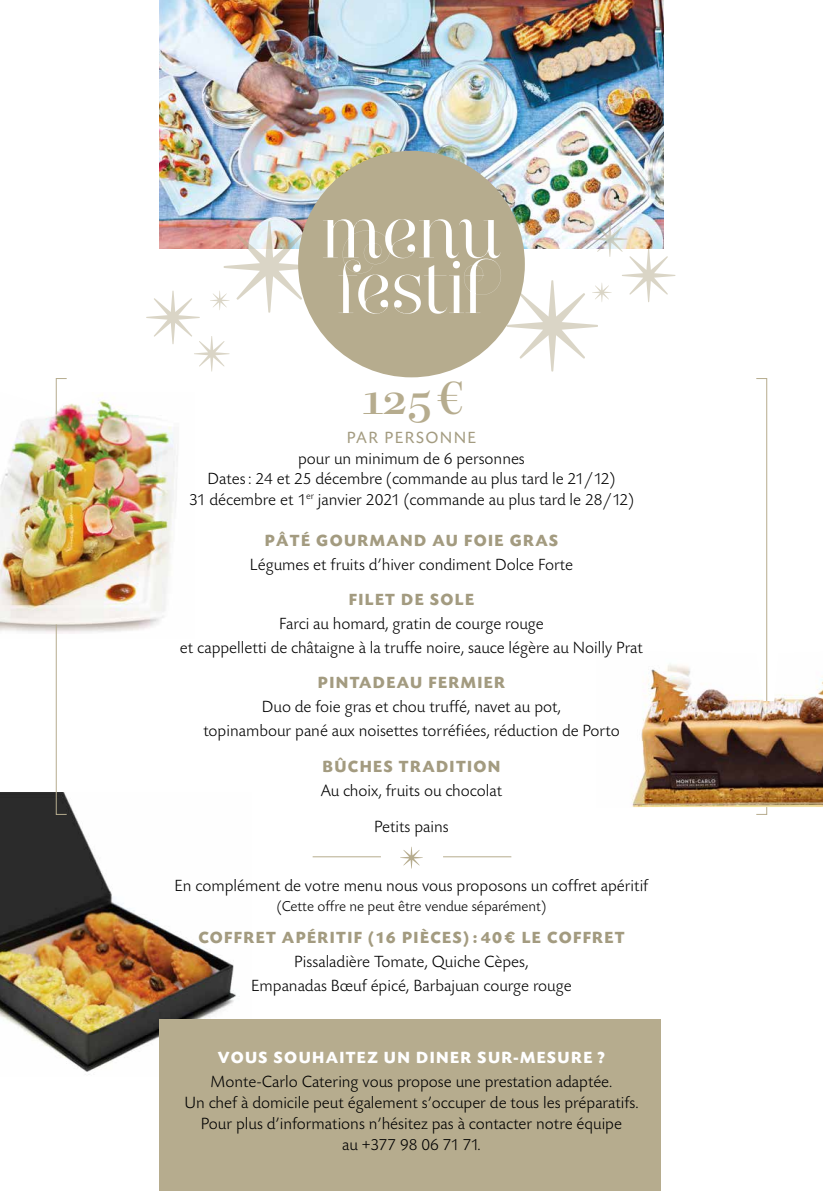
<style>
.page{position:relative;width:823px;height:1191px;background:#fff}
.page>*{position:absolute;margin:0;border:0;box-sizing:border-box;transform-origin:0 0}
.t1{font:74px/55.4px "Narziss Drops";color:#fff}
.t2{font:46px "Narziss Text Medium Drops";color:#b6ac8e}
.t3{font:300 17px/24px "Today SB";color:#000;text-align:center}
.t4{font:700 17px "Today SB";letter-spacing:.08em;color:#a39b80}
.t5{font:700 17px "Today SB";letter-spacing:.08em;color:#fff}
.t6{font:17px "Today SB";letter-spacing:.08em;color:#a39b80}
.t7{font:300 15px "Today SB";color:#000}
.s1{font-family:"Narziss Swirls"}
.s2{font-weight:700;color:#a39b80}
.s3{font-family:"Gotham";font-weight:700;font-size:16px;color:#a39b80}
</style>
<div class="page">
<img style="left:0;top:793px;width:236px;height:283px">
<div style="left:160px;top:1019px;width:500px;height:172px;background:#b6ac8e"></div>
<img style="left:160px;top:0;width:502px;height:221px">
<div style="left:298px;top:151px;width:226px;height:226px;background:#b6ac8e;border-radius:50%"></div>
<svg style="left:146px;top:221px;width:169px;height:150px"></svg>
<svg style="left:506px;top:221px;width:169px;height:150px"></svg>
<svg style="left:400px;top:846px;width:22px;height:22px"></svg>
<hr style="left:312px;top:856px;width:68px;height:1px;background:#b6ac8e">
<hr style="left:443px;top:856px;width:68px;height:1px;background:#b6ac8e">
<img style="left:767px;top:651px;width:55px;height:156px">
<img style="left:0;top:415px;width:55px;height:218px">
<svg style="left:55px;top:377px;width:712px;height:438px"></svg>
<h1 class="t1" style="left:321px;top:203px;width:181px"><span class="s1">m</span>enu festi<span class="s1">f</span></h1>
<h2 class="t2" style="left:359px;top:369px;width:105px">125€</h2>
<p class="t6" style="left:346px;top:429px;width:131px">PAR PERSONNE</p>
<p class="t3" style="left:189px;top:449px;width:446px;line-height:20.4px">pour un minimum de 6 personnes<br>Dates: 24 et 25 décembre (commande au plus tard le 21/12)<br>31 décembre et 1<sup>er</sup> janvier 2021 (commande au plus tard le 28/12)</p>
<p class="t4" style="left:264px;top:531px;width:295px">PÂTÉ GOURMAND AU FOIE GRAS</p>
<p class="t3" style="left:250px;top:553px;width:324px">Légumes et fruits d’hiver condiment Dolce Forte</p>
<p class="t4" style="left:348px;top:590px;width:127px">FILET DE SOLE</p>
<p class="t3" style="left:180px;top:612px;width:464px">Farci au homard, gratin de courge rouge<br>et cappelletti de châtaigne à la truffe noire, sauce légère au Noilly Prat</p>
<p class="t4" style="left:317px;top:673px;width:189px">PINTADEAU FERMIER</p>
<p class="t3" style="left:203px;top:695px;width:417px">Duo de foie gras et chou truffé, navet au pot,<br>topinambour pané aux noisettes torréfiées, réduction de Porto</p>
<p class="t4" style="left:322px;top:757px;width:179px">BÛCHES TRADITION</p>
<p class="t3" style="left:320px;top:773px;width:183px;line-height:36px">Au choix, fruits ou chocolat<br>Petits pains</p>
<p class="t3" style="left:174px;top:874px;width:475px">En complément de votre menu nous vous proposons un coffret apéritif</p>
<p class="t7" style="left:276px;top:898px;width:271px">(Cette offre ne peut être vendue séparément)</p>
<p class="t3" style="left:198px;top:925px;width:427px"><span class="s2">COFFRET APÉRITIF (16 PIÈCES) : 40</span><span class="s3">¤</span> <span class="s2">LE COFFRET<br></span>Pissaladière Tomate, Quiche Cèpes,<br>Empanadas Bœuf épicé, Barbajuan courge rouge</p>
<p class="t5" style="left:218px;top:1048px;width:388px">VOUS SOUHAITEZ UN DINER SUR-MESURE ?</p>
<p class="t3" style="left:184px;top:1071px;width:455px;line-height:21px">Monte-Carlo Catering vous propose une prestation adaptée.<br>Un chef à domicile peut également s’occuper de tous les préparatifs.<br>Pour plus d’informations n’hésitez pas à contacter notre équipe<br>au +377 98 06 71 71.</p>
</div>
